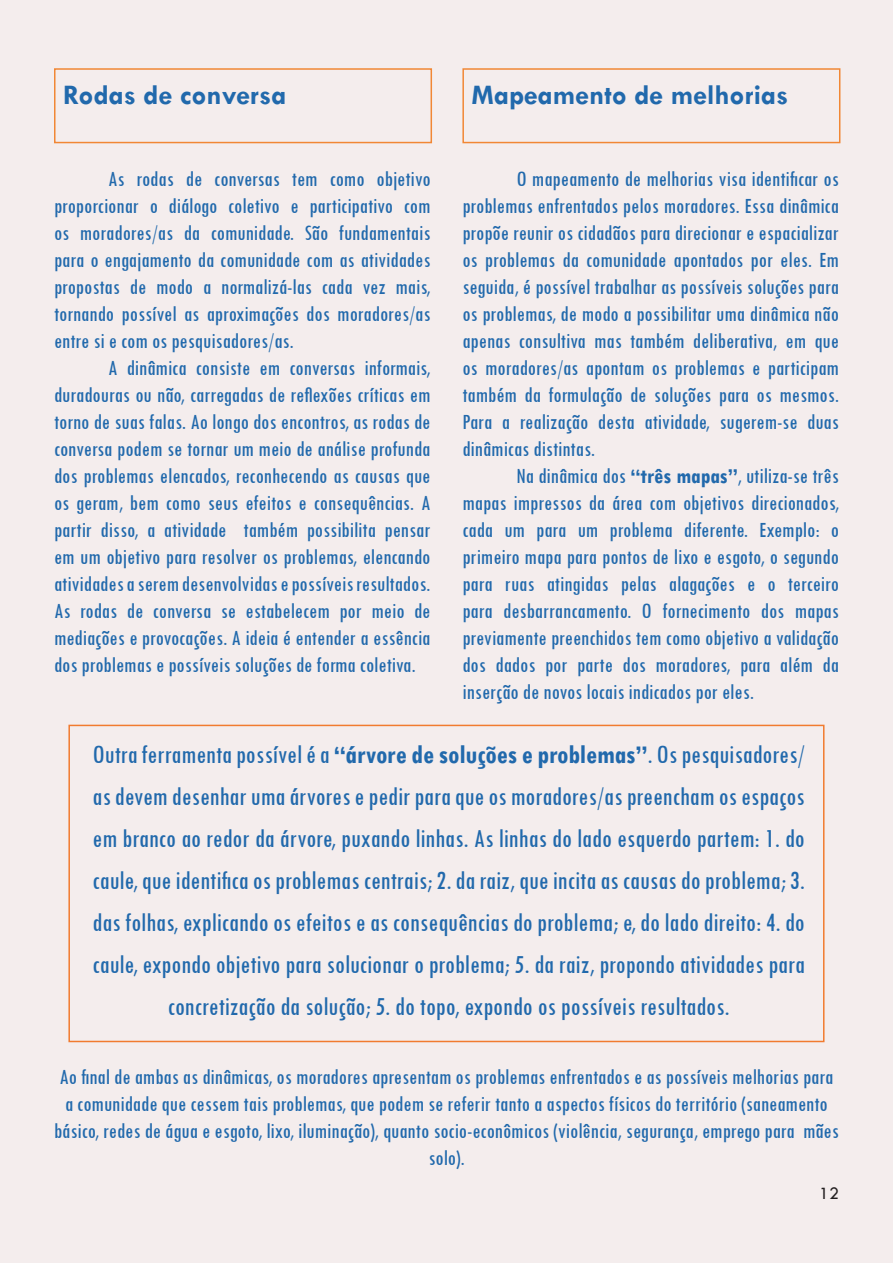
<style>
.page{position:relative;width:893px;height:1263px;background:#f4eded}
.page>*{position:absolute;margin:0;border:0;box-sizing:border-box;transform-origin:0 0}
.t1{font:700 28.5px "Tw Cen";color:#2169ac}
.t2{font:condensed 27px/42px "Tw Cen";color:#2169ac;text-align:center}
.t3{font:condensed 22.5px/27px "Tw Cen";color:#2169ac;text-align:justify}
.t4{font:18px "Tw Cen";color:#231f20}
.s1{font-weight:700}
</style>
<div class="page">
<div style="left:68px;top:725px;width:756px;height:317px;border:2px solid #f17b2f"></div>
<div style="left:54px;top:68px;width:378px;height:75px;border:2px solid #f18735"></div>
<div style="left:462px;top:68px;width:378px;height:75px;border:2px solid #f18735"></div>
<p class="t1" style="left:63px;top:78px;width:225px">Rodas de conversa</p>
<p class="t1" style="left:471px;top:78px;width:318px">Mapeamento de melhorias</p>
<p class="t3" style="left:54px;top:165px;width:378px;text-indent:54px">As rodas de conversas tem como objetivo proporcionar o diálogo coletivo e participativo com os moradores/as da comunidade. São fundamentais para o engajamento da comunidade com as atividades propostas de modo a normalizá-las cada vez mais, tornando possível as aproximações dos moradores/as entre si e com os pesquisadores/as.</p>
<p class="t3" style="left:54px;top:354px;width:378px;text-indent:54px">A dinâmica consiste em conversas informais, duradouras ou não, carregadas de reflexões críticas em torno de suas falas. Ao longo dos encontros, as rodas de conversa podem se tornar um meio de análise profunda dos problemas elencados, reconhecendo as causas que os geram, bem como seus efeitos e consequências. A partir disso, a atividade também possibilita pensar em um objetivo para resolver os problemas, elencando atividades a serem desenvolvidas e possíveis resultados.<br>As rodas de conversa se estabelecem por meio de mediações e provocações. A ideia é entender a essência dos problemas e possíveis soluções de forma coletiva.</p>
<p class="t3" style="left:462px;top:165px;width:378px;text-indent:54px">O mapeamento de melhorias visa identificar os problemas enfrentados pelos moradores. Essa dinâmica propõe reunir os cidadãos para direcionar e espacializar os problemas da comunidade apontados por eles. Em seguida, é possível trabalhar as possíveis soluções para os problemas, de modo a possibilitar uma dinâmica não apenas consultiva mas também deliberativa, em que os moradores/as apontam os problemas e participam também da formulação de soluções para os mesmos.<br>Para a realização desta atividade, sugerem-se duas dinâmicas distintas.</p>
<p class="t3" style="left:462px;top:462px;width:378px;text-indent:54px">Na dinâmica dos <span class="s1">“três mapas”</span>, utiliza-se três mapas impressos da área com objetivos direcionados, cada um para um problema diferente. Exemplo: o primeiro mapa para pontos de lixo e esgoto, o segundo para ruas atingidas pelas alagações e o terceiro para desbarrancamento. O fornecimento dos mapas previamente preenchidos tem como objetivo a validação dos dados por parte dos moradores, para além da inserção de novos locais indicados por eles.</p>
<p class="t2" style="left:93px;top:733px;width:714px">Outra ferramenta possível é a <span class="s1">“árvore de soluções e problemas”</span>. Os pesquisadores/ as devem desenhar uma árvores e pedir para que os moradores/as preencham os espaços em branco ao redor da árvore, puxando linhas. As linhas do lado esquerdo partem: 1. do caule, que identifica os problemas centrais; 2. da raiz, que incita as causas do problema; 3. das folhas, explicando os efeitos e as consequências do problema; e, do lado direito: 4. do caule, expondo objetivo para solucionar o problema; 5. da raiz, propondo atividades para concretização da solução; 5. do topo, expondo os possíveis resultados.</p>
<p class="t3" style="left:54px;top:1063px;width:786px;text-align:center">Ao final de ambas as dinâmicas, os moradores apresentam os problemas enfrentados e as possíveis melhorias para a comunidade que cessem tais problemas, que podem se referir tanto a aspectos físicos do território (saneamento básico, redes de água e esgoto, lixo, iluminação), quanto socio-econômicos (violência, segurança, emprego para mães solo).</p>
<p class="t4" style="left:819px;top:1182px;width:21px">12</p>
</div>
